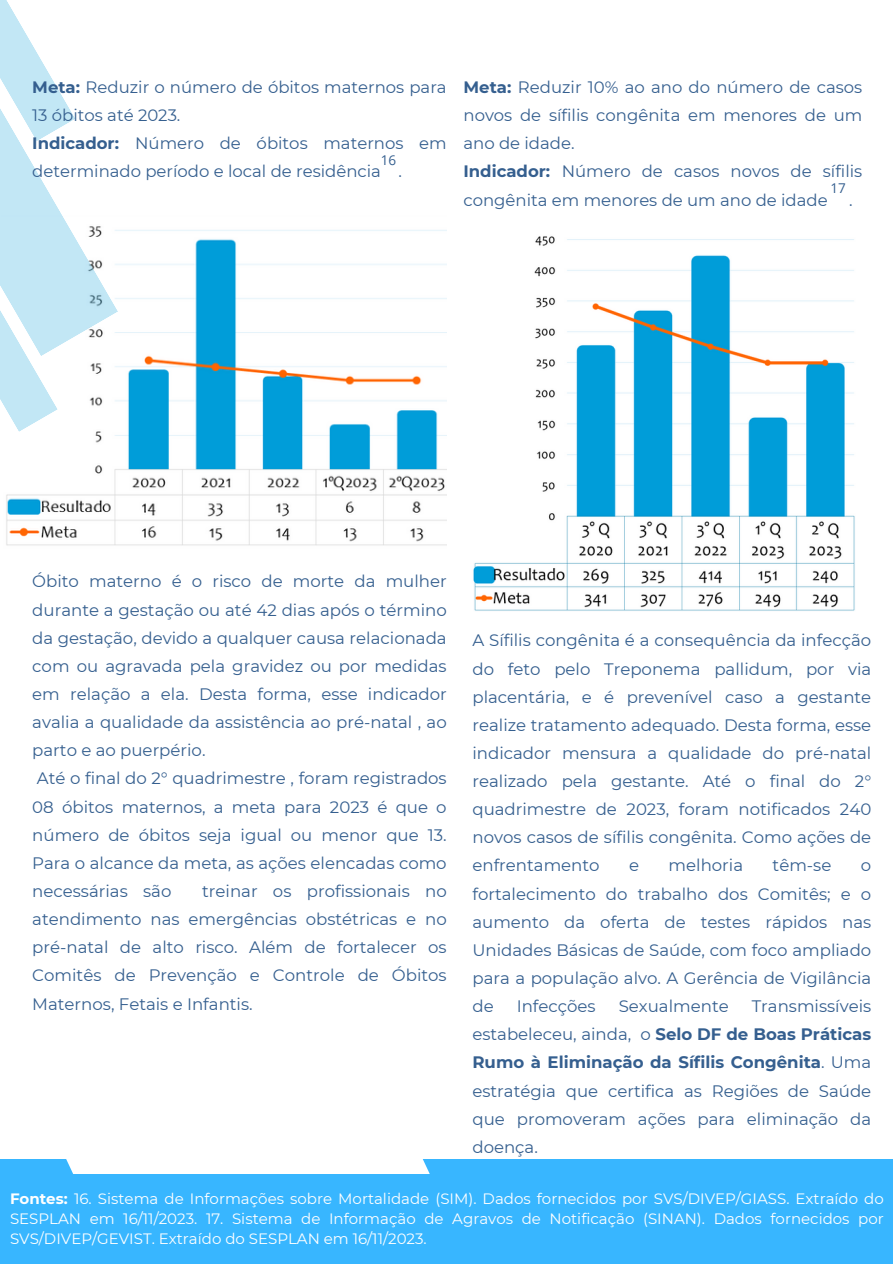
<style>
.page{position:relative;width:893px;height:1264px;background:#fff}
.page>*{position:absolute;margin:0;border:0;box-sizing:border-box;transform-origin:0 0}
.t1{font:16.5px/28.2px "Montserrat";color:#355f8f;text-align:justify}
.t2{font:15px/20.2px "Montserrat";color:#fff;text-align:justify}
.t3{font:13.5px "Open Sans";color:#355f8f}
.s1{font-weight:700}
</style>
<div class="page">
<div style="left:422px;top:1158px;width:470px;height:105px;background:#38b6ff"></div>
<svg style="left:0;top:1159px;width:73px;height:15px"></svg>
<div style="left:0;top:1174px;width:892px;height:89px;background:#38b6ff"></div>
<img style="left:473px;top:236px;width:382px;height:375px">
<img style="left:6px;top:230px;width:441px;height:316px">
<svg style="left:0;top:0;width:118px;height:432px"></svg>
<p class="t1" style="left:32px;top:73px;width:416px"><span class="s1">Meta:</span> Reduzir o número de óbitos maternos para<br>13 óbitos até 2023.</p>
<p class="t1" style="left:32px;top:129px;width:416px"><span class="s1">Indicador:</span> Número de óbitos maternos em determinado período e local de residência .</p>
<p class="t3" style="left:381px;top:150px;width:17px">16</p>
<p class="t1" style="left:463px;top:73px;width:400px"><span class="s1">Meta:</span> Reduzir 10% ao ano do número de casos novos de sífilis congênita em menores de um ano de idade.</p>
<p class="t1" style="left:463px;top:157px;width:400px"><span class="s1">Indicador:</span> Número de casos novos de sífilis congênita em menores de um ano de idade</p>
<p class="t3" style="left:830px;top:178px;width:17px">17</p>
<p class="t1" style="left:849px;top:185px;width:5px">.</p>
<p class="t1" style="left:32px;top:567px;width:416px">Óbito materno é o risco de morte da mulher durante a gestação ou até 42 dias após o término da gestação, devido a qualquer causa relacionada com ou agravada pela gravidez ou por medidas em relação a ela. Desta forma, esse indicador avalia a qualidade da assistência ao pré-natal , ao parto e ao puerpério.</p>
<p class="t1" style="left:32px;top:764px;width:416px">Até o final do 2° quadrimestre , foram registrados 08 óbitos maternos, a meta para 2023 é que o número de óbitos seja igual ou menor que 13.<br>Para o alcance da meta, as ações elencadas como necessárias são</p>
<p class="t1" style="left:32px;top:877px;width:416px;text-indent:170px">treinar os profissionais no atendimento nas emergências obstétricas e no pré-natal de alto risco. Além de fortalecer os Comitês de Prevenção e Controle de Óbitos Maternos, Fetais e Infantis.</p>
<p class="t1" style="left:472px;top:626px;width:400px">A Sífilis congênita é a consequência da infecção do feto pelo Treponema pallidum, por via placentária, e é prevenível caso a gestante realize tratamento adequado. Desta forma, esse indicador mensura a qualidade do pré-natal realizado pela gestante. Até o final do 2° quadrimestre de 2023, foram notificados 240 novos casos de sífilis congênita. Como ações de enfrentamento</p>
<p class="t1" style="left:629px;top:851px;width:12px">e</p>
<p class="t1" style="left:668px;top:851px;width:76px">melhoria</p>
<p class="t1" style="left:772px;top:851px;width:60px">têm-se</p>
<p class="t1" style="left:472px;top:851px;width:400px;text-indent:388px">o fortalecimento do trabalho dos Comitês; e o aumento da oferta de testes rápidos nas Unidades Básicas de Saúde, com foco ampliado para a população alvo. A Gerência de Vigilância de</p>
<p class="t1" style="left:516px;top:992px;width:80px">Infecções</p>
<p class="t1" style="left:618px;top:992px;width:111px">Sexualmente</p>
<p class="t1" style="left:472px;top:992px;width:400px;text-indent:279px">Transmissíveis estabeleceu, ainda, o <span class="s1">Selo DF de Boas Práticas Rumo à Eliminação da Sífilis Congênita</span>. Uma estratégia que certifica as Regiões de Saúde que promoveram ações para eliminação da doença.</p>
<p class="t2" style="left:10px;top:1188px;width:875px"><span class="s1">Fontes:</span> 16. Sistema de Informações sobre Mortalidade (SIM). Dados fornecidos por SVS/DIVEP/GIASS. Extraído do SESPLAN em 16/11/2023. 17. Sistema de Informação de Agravos de Notificação (SINAN). Dados fornecidos por SVS/DIVEP/GEVIST. Extraído do SESPLAN em 16/11/2023.</p>
</div>
